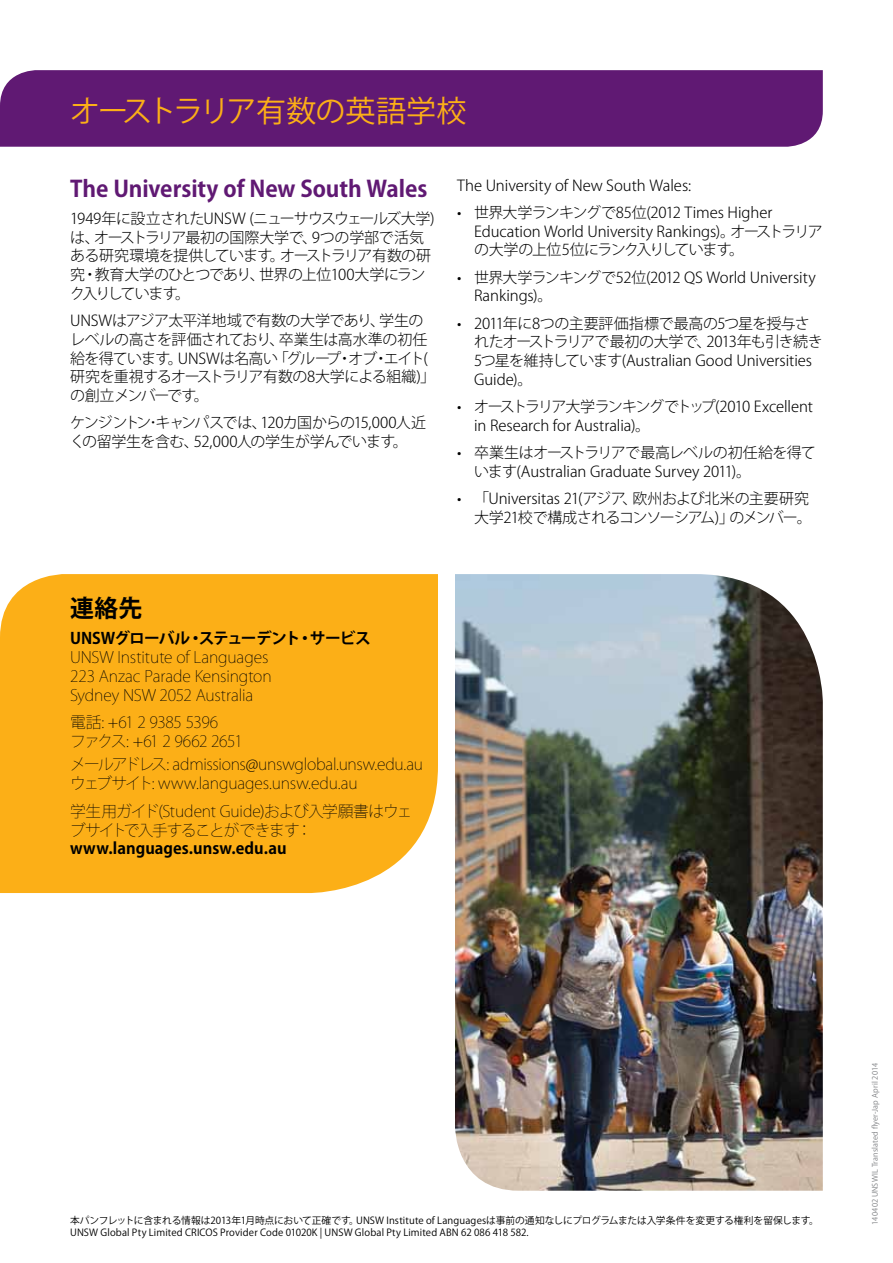
<style>
.page{position:relative;width:893px;height:1263px;background:#fff}
.page>*{position:absolute;margin:0;border:0;box-sizing:border-box;transform-origin:0 0}
.t1{font:30px "Koz Go Pro";letter-spacing:-.04em;color:#fcaf17}
.t2{font:700 24px "Koz Go Pro";color:#000}
.t3{font:700 22.5px "Koz Go Pro";letter-spacing:-.005em;color:#601973}
.t4{font:200 15.75px/18.9px "Koz Go Pro";letter-spacing:-.015em;color:#000}
.t5{font:200 15.75px/18.9px "Koz Go Pro";letter-spacing:-.055em;color:#000}
.t6{font:200 15.75px/18.9px "Koz Go Pro";letter-spacing:-.04em;color:#000}
.t7{font:700 15.75px "Koz Go Pro";color:#000}
.t8{font:700 15.75px "Koz Go Pro";letter-spacing:-.04em;color:#000}
.t9{font:300 15px/18.8px "Koz Go Pro";letter-spacing:-.02em;color:#000}
.t10{font:300 15px/18.8px "Koz Go Pro";letter-spacing:-.045em;color:#000}
.t11{font:300 15px/18.8px "Koz Go Pro";letter-spacing:-.04em;color:#000}
.t12{font:300 15px "Koz Go Pro";color:#000}
.t13{font:9.75px/11.7px "Koz Go Pro";letter-spacing:.005em;color:#000}
.t14{font:7.5px "Koz Go Pro";letter-spacing:.025em;color:#808285}
</style>
<div class="page">
<div style="left:0;top:574px;width:438px;height:319px;background:#fcaf17"></div>
<div style="left:0;top:70px;width:823px;height:77px;background:#601973"></div>
<img style="left:455px;top:574px;width:368px;height:617px">
<h1 class="t1" style="left:70px;top:91px;width:398px">オーストラリア有数の英語学校</h1>
<h3 class="t3" style="left:70px;top:174px;width:359px">The University of New South Wales</h3>
<p class="t10" style="left:70px;top:209px;width:366px">1949年に設立されたUNSW (ニューサウスウェールズ大学)は、オーストラリア最初の国際大学で、9つの学部で活気ある研究環境を提供しています。オーストラリア有数の研究・教育大学のひとつであり、世界の上位100大学にランク入りしています。</p>
<p class="t9" style="left:70px;top:311px;width:366px">UNSWはアジア太平洋地域で有数の大学であり、学生のレベルの高さを評価されており、卒業生は高水準の初任給を得ています。UNSWは名高い「グループ・オブ・エイト(研究を重視するオーストラリア有数の8大学による組織)」の創立メンバーです。</p>
<p class="t11" style="left:70px;top:414px;width:357px">ケンジントン･キャンパスでは、120カ国からの15,000人近くの留学生を含む、52,000人の学生が学んでいます。</p>
<p class="t12" style="left:457px;top:175px;width:235px">The University of New South Wales:</p>
<p class="t9" style="left:474px;top:203px;width:350px;text-indent:-17px">• 世界大学ランキングで85位(2012 Times Higher<br>Education World University Rankings)。オーストラリアの大学の上位5位にランク入りしています。</p>
<p class="t9" style="left:474px;top:268px;width:343px;text-indent:-17px">• 世界大学ランキングで52位(2012 QS World University<br>Rankings)。</p>
<p class="t9" style="left:474px;top:314px;width:350px;text-indent:-17px">• 2011年に8つの主要評価指標で最高の5つ星を授与されたオーストラリアで最初の大学で、2013年も引き続き<br>5つ星を維持しています(Australian Good Universities<br>Guide)。</p>
<p class="t9" style="left:474px;top:397px;width:340px;text-indent:-17px">• オーストラリア大学ランキングでトップ(2010 Excellent in Research for Australia)。</p>
<p class="t9" style="left:474px;top:443px;width:343px;text-indent:-17px">• 卒業生はオーストラリアで最高レベルの初任給を得ています(Australian Graduate Survey 2011)。</p>
<p class="t9" style="left:457px;top:489px;width:356px;text-align:right">• 「Universitas 21(アジア、欧州および北米の主要研究大学21校で構成されるコンソーシアム)」のメンバー。</p>
<h2 class="t2" style="left:70px;top:592px;width:74px">連絡先</h2>
<p class="t8" style="left:70px;top:628px;width:302px">UNSWグローバル・ステューデント・サービス</p>
<p class="t4" style="left:70px;top:648px;width:203px">UNSW Institute of Languages<br>223 Anzac Parade Kensington<br>Sydney NSW 2052 Australia</p>
<p class="t6" style="left:70px;top:713px;width:174px">電話: +61 2 9385 5396<br>ファクス: +61 2 9662 2651</p>
<p class="t4" style="left:70px;top:755px;width:354px">メールアドレス: admissions@unswglobal.unsw.edu.auウェブサイト: www.languages.unsw.edu.au</p>
<p class="t5" style="left:70px;top:801px;width:344px">学生用ガイド(Student Guide)および入学願書はウェブサイトで入手することができます：</p>
<p class="t7" style="left:70px;top:838px;width:218px">www.languages.unsw.edu.au</p>
<p class="t13" style="left:70px;top:1215px;width:750px">本パンフレットに含まれる情報は2013年1月時点において正確です。UNSW Institute of Languagesは事前の通知なしにプログラムまたは入学条件を変更する権利を留保します。<br>UNSW Global Pty Limited CRICOS Provider Code 01020K | UNSW Global Pty Limited ABN 62 086 418 582.</p>
<p class="t14" style="left:870px;top:1225px;width:163px;rotate:-90deg">140402 UNSWIL Translated flyer-Jap April 2014</p>
</div>
